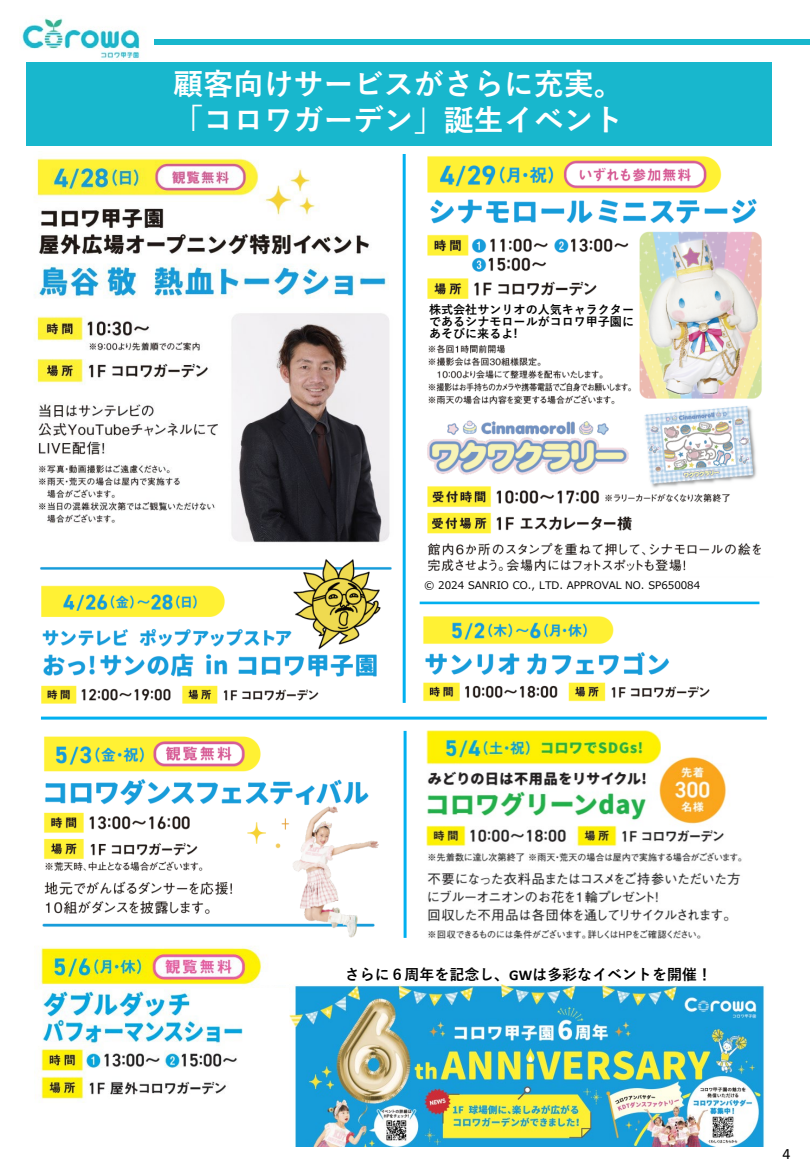
<style>
.page{position:relative;width:810px;height:1170px;background:#fff}
.page>*{position:absolute;margin:0;border:0;box-sizing:border-box;transform-origin:0 0}
.t1{font:700 30px/36px "Yu Gothic";color:#fff}
.t2{font:15.9px "Calibri";color:#000}
.t3{font:700 15px "Yu Gothic";color:#000}
.t4{font:700 12px/12px "Yu Gothic";color:#000;text-align:justify}
.t5{font:10.5px "Meiryo";color:#000}
.s1{font-family:"Calibri"}
</style>
<div class="page">
<img style="left:41px;top:946px;width:223px;height:157px">
<div style="left:246px;top:988px;width:141px;height:119px;background:#fff"></div>
<img style="left:22px;top:18px;width:118px;height:41px">
<div style="left:154px;top:40px;width:656px;height:5px;background:#18b7cd"></div>
<hr style="left:41px;top:717px;width:726px;height:3px;background:#00b0f0">
<img style="left:426px;top:730px;width:316px;height:209px">
<div style="left:661px;top:722px;width:77px;height:33px;background:#fff"></div>
<div style="left:713px;top:722px;width:65px;height:41px;background:#fff"></div>
<div style="left:26px;top:62px;width:745px;height:83px;background:#18b7cd"></div>
<img style="left:40px;top:559px;width:352px;height:145px">
<img style="left:35px;top:158px;width:355px;height:385px">
<img style="left:427px;top:156px;width:335px;height:415px">
<img style="left:423px;top:616px;width:287px;height:86px">
<hr style="left:420px;top:602px;width:339px;height:2px;background:#00b0f0">
<hr style="left:403px;top:154px;width:3px;height:549px;background:#00b0f0">
<hr style="left:404px;top:731px;width:3px;height:207px;background:#00b0f0">
<img style="left:290px;top:984px;width:475px;height:163px">
<img style="left:42px;top:736px;width:337px;height:202px">
<div style="left:422px;top:300px;width:213px;height:43px;background:#fff"></div>
<h1 class="t1" style="left:173px;top:67px;width:452px">顧客向けサービスがさらに充実。「コロワガーデン」誕生イベント</h1>
<p class="t4" style="left:429px;top:304px;width:207px">株式会社サンリオの人気キャラクターであるシナモロールがコロワ甲子園にあそびに来るよ!</p>
<p class="t5" style="left:424px;top:578px;width:278px">© 2024 SANRIO CO., LTD. APPROVAL NO. SP650084</p>
<p class="t3" style="left:345px;top:966px;width:369px">さらに６周年を記念し、<span class="s1">GW</span>は多彩なイベントを開催！</p>
<h2 class="t2" style="left:783px;top:1143px;width:10px">4</h2>
</div>
